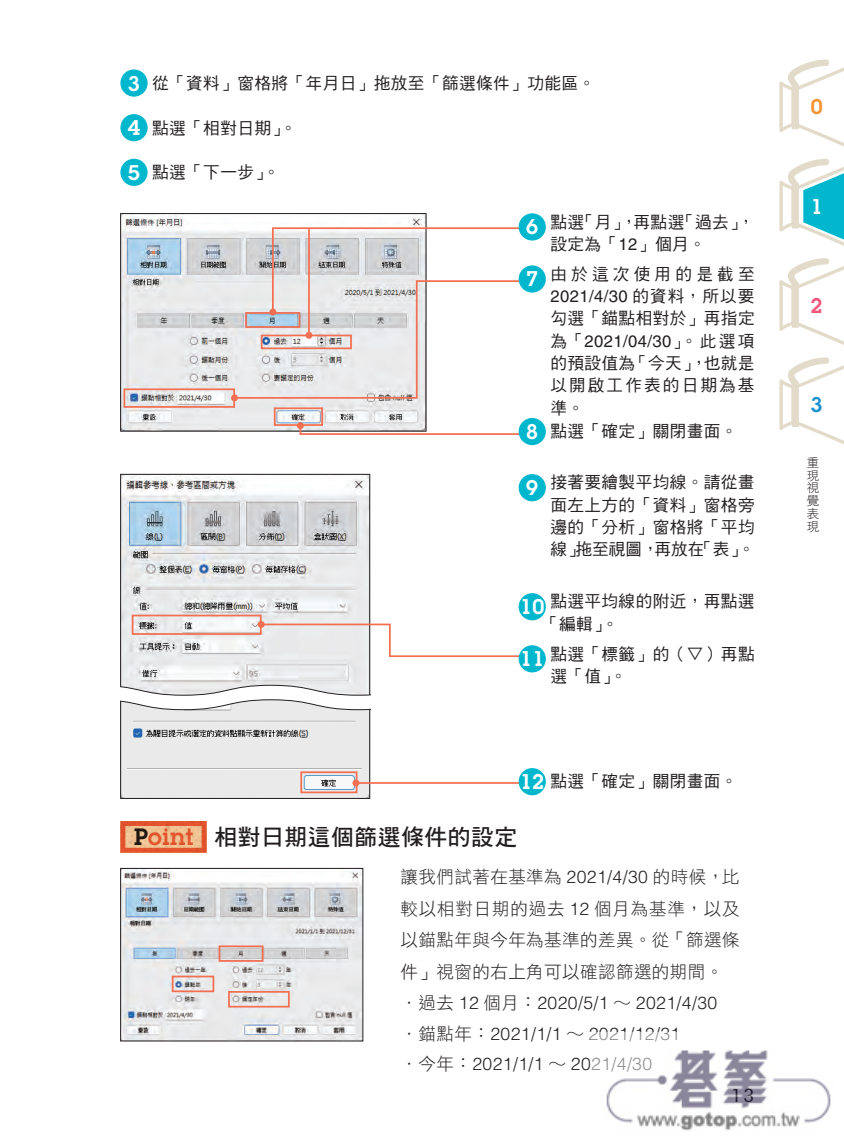
<style>
.page{position:relative;width:844px;height:1141px;background:#fff}
.page>*{position:absolute;margin:0;border:0;box-sizing:border-box;transform-origin:0 0}
.t1{font:22.75px "DF Hei Std W7";letter-spacing:.025em;color:#231f20}
.t2{font:600 22.4px "Lubalin Graph Itc T";color:#fff}
.t3{font:600 22.4px "Lubalin Graph Itc T";color:#f79332}
.t4{font:600 22.4px "Lubalin Graph Itc T";color:#f0597c}
.t5{font:600 22.4px "Lubalin Graph Itc T";color:#1d90d0}
.t6{font:18.55px "Futura BT";color:#231f20}
.t7{font:17.5px/31.5px "DF Hei Std W3";letter-spacing:.025em;color:#231f20;text-align:justify}
.t8{font:300 17.5px/31px "Helvetica LT Std";letter-spacing:.025em;color:#231f20}
.t9{font:16.62px/22.4px "DF Hei Std W5";letter-spacing:.025em;color:#231f20}
.t10{font:16.62px "Helvetica LT Std";letter-spacing:.025em;color:#231f20}
.t11{font:16.62px "DF Hei Std W5";letter-spacing:.255em;color:#231f20}
.t12{font:12.42px/12.8px "DF Hei Std W3";color:#231f20;text-align:justify}
.s1{font-family:"Lubalin Graph Itc T";font-weight:600;font-size:22.4px;color:#fff}
.s2{font-family:"Helvetica LT Std"}
.s3{font-family:"DF Hei Std W5"}
.s4{font-family:"Lubalin Graph Itc T";font-weight:600;font-size:24.85px}
.s5{font-family:"Lubalin Graph Itc T";font-weight:600;font-size:24.85px;color:#f36f51}
.s6{font-family:"Helvetica LT Std";font-weight:300}
.s7{font-family:"DF Hei Std W3";font-weight:400}
</style>
<div class="page">
<div style="left:120px;top:114px;width:28px;height:27px;background:#00b7ce;border-radius:50%"></div>
<div style="left:120px;top:159px;width:28px;height:27px;background:#00b7ce;border-radius:50%"></div>
<div style="left:120px;top:69px;width:28px;height:28px;background:#00b7ce;border-radius:50%"></div>
<svg style="left:120px;top:213px;width:306px;height:219px"></svg>
<svg style="left:123px;top:226px;width:414px;height:209px"></svg>
<div style="left:231px;top:394px;width:7px;height:7px;background:#f36f51;border-radius:50%"></div>
<hr style="left:308px;top:228px;width:2px;height:107px;background:#f36f51">
<div style="left:305px;top:332px;width:7px;height:7px;background:#f36f51;border-radius:50%"></div>
<div style="left:518px;top:213px;width:27px;height:28px;background:#00b7ce;border-radius:50%"></div>
<div style="left:518px;top:418px;width:27px;height:27px;background:#00b7ce;border-radius:50%"></div>
<div style="left:518px;top:265px;width:27px;height:28px;background:#00b7ce;border-radius:50%"></div>
<div style="left:518px;top:474px;width:27px;height:27px;background:#00b7ce;border-radius:50%"></div>
<svg style="left:120px;top:868px;width:243px;height:173px;background:#d5d7da"></svg>
<svg style="left:120px;top:474px;width:250px;height:211px"></svg>
<div style="left:518px;top:593px;width:27px;height:27px;background:#00b7ce;border-radius:50%"></div>
<svg style="left:218px;top:945px;width:46px;height:18px"></svg>
<svg style="left:171px;top:975px;width:44px;height:18px"></svg>
<svg style="left:227px;top:990px;width:63px;height:18px"></svg>
<svg style="left:131px;top:614px;width:405px;height:44px"></svg>
<div style="left:257px;top:621px;width:7px;height:7px;background:#f36f51;border-radius:50%"></div>
<hr style="left:356px;top:782px;width:175px;height:2px;background:#f36f51">
<div style="left:518px;top:645px;width:27px;height:27px;background:#00b7ce;border-radius:50%"></div>
<div style="left:518px;top:768px;width:27px;height:27px;background:#00b7ce;border-radius:50%"></div>
<svg style="left:120px;top:685px;width:250px;height:114px;background:#dfdfdf"></svg>
<img style="left:126px;top:827px;width:74px;height:20px">
<div style="left:120px;top:821px;width:86px;height:32px;border:5px solid #f36f51"></div>
<svg style="left:779px;top:59px;width:64px;height:385px"></svg>
<img style="left:606px;top:1050px;width:225px;height:81px">
<p class="t9" style="left:128px;top:72px;width:469px"><span class="s1">3</span> 從「資料」窗格將「年月日」拖放至「篩選條件」功能區。</p>
<p class="t9" style="left:128px;top:116px;width:171px"><span class="s1">4</span> 點選「相對日期」。</p>
<p class="t9" style="left:128px;top:161px;width:154px"><span class="s1">5</span> 點選「下一步」。</p>
<h2 class="t2" style="left:526px;top:214px;width:14px">6</h2>
<h2 class="t2" style="left:526px;top:266px;width:14px">7</h2>
<p class="t9" style="left:550px;top:210px;width:206px">點選「月」，再點選「過去」，設定為「<span class="s2">12</span>」個月。</p>
<p class="t11" style="left:550px;top:265px;width:206px">由於這次使用的是截至</p>
<p class="t10" style="left:550px;top:287px;width:206px">2021/4/30 <span class="s3">的資料，所以要</span></p>
<p class="t9" style="left:550px;top:307px;width:206px">勾選「錨點相對於」再指定</p>
<p class="t10" style="left:550px;top:331px;width:206px"><span class="s3">為「</span>2021/04/30<span class="s3">」。此選項</span></p>
<p class="t9" style="left:550px;top:352px;width:206px;text-align:justify">的預設值為「今天」，也就是以開啟工作表的日期為基準。</p>
<p class="t9" style="left:526px;top:420px;width:213px"><span class="s1">8</span> 點選「確定」關閉畫面。</p>
<h2 class="t2" style="left:526px;top:475px;width:14px">9</h2>
<p class="t9" style="left:550px;top:471px;width:206px;text-align:justify">接著要繪製平均線。請從畫面左上方的「資料」窗格旁邊的「分析」窗格將「平均線」拖至視圖，再放在「表」。</p>
<p class="t9" style="left:542px;top:590px;width:214px;text-indent:8px">點選平均線的附近，再點選「編輯」。</p>
<h2 class="t2" style="left:519px;top:594px;width:27px">10</h2>
<h2 class="t2" style="left:519px;top:646px;width:27px">11</h2>
<p class="t9" style="left:550px;top:642px;width:206px">點選「標籤」的（▽）再點選「值」。</p>
<p class="t9" style="left:519px;top:770px;width:219px"><span class="s1">12</span> 點選「確定」關閉畫面。</p>
<h1 class="t1" style="left:133px;top:825px;width:385px"><span class="s4">P</span><span class="s5">oint</span> 相對日期這個篩選條件的設定</h1>
<p class="t7" style="left:400px;top:861px;width:340px">讓我們試著在基準為 <span class="s6">2021/4/30</span> 的時候，比較以相對日期的過去 <span class="s6">12</span> 個月為基準，以及以錨點年與今年為基準的差異。從「篩選條件」視窗的右上角可以確認篩選的期間。</p>
<p class="t8" style="left:400px;top:987px;width:318px"><span class="s7">．過去</span> 12 <span class="s7">個月：</span>2020/5/1 <span class="s7">∼</span> 2021/4/30<span class="s7">．錨點年：</span>2021/1/1 <span class="s7">∼</span> 2021/12/31<br><span class="s7">．今年：</span>2021/1/1 <span class="s7">∼</span> 2021/4/30</p>
<p class="t6" style="left:730px;top:1084px;width:25px">13</p>
<h2 class="t3" style="left:810px;top:94px;width:14px">0</h2>
<h2 class="t2" style="left:810px;top:193px;width:14px">1</h2>
<h2 class="t4" style="left:810px;top:292px;width:14px">2</h2>
<h2 class="t5" style="left:810px;top:392px;width:14px">3</h2>
<p class="t12" style="left:806px;top:456px;width:13px">重現視覺表現</p>
</div>
